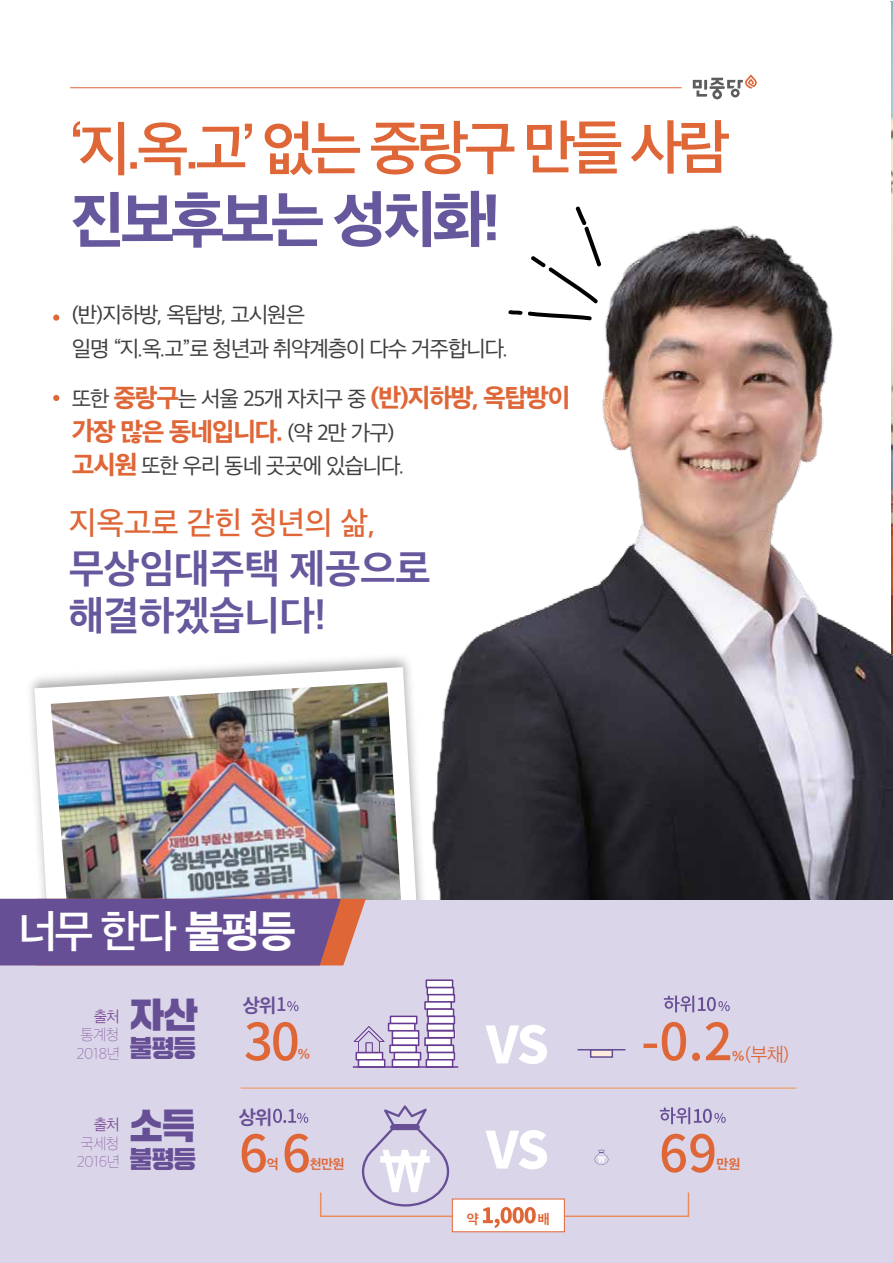
<style>
.page{position:relative;width:893px;height:1263px;background:#fff}
.page>*{position:absolute;margin:0;border:0;box-sizing:border-box;transform-origin:0 0}
.t1{font:59.1px "SD Gothic Neoa h Ex Bd";letter-spacing:-.08em;color:#67579d}
.t2{font:56.4px "SD Gothic Neoa f Sm";letter-spacing:-.08em;color:#df6637}
.t3{font:42.3px "SD Gothic Neoa f Sm";color:#fff}
.t4{font:38.55px/47.5px "SD Gothic Neoa g Bd";letter-spacing:-.01em;color:#67579d}
.t5{font:34.65px "SD Gd Gothic TTF";color:#674f96}
.t6{font:30.75px "SD Gothic Neoa e Md";letter-spacing:-.01em;color:#df6637}
.t7{font:24.6px/33.5px "SD Gothic Neoa h Ex Bd";letter-spacing:-.05em;color:#df6637}
.t8{font:23.55px "SD Gd Gothic TTF";letter-spacing:-.03em;color:#674f96}
.t9{font:21.15px/33.5px "SD Gothic Neoa d Rg";letter-spacing:-.05em;color:#413e3e}
.t10{font:18.6px "SD Gothic Neoa c Lt";color:#df6637}
.t11{font:18.6px "SD Gothic Neoa g Bd";color:#674f96}
.t12{font:14.85px/18.6px "SD Gothic Neoa a Th";letter-spacing:-.045em;color:#794996}
.t13{font:14.85px "SD Gothic Neoa c Lt";color:#794996}
.t14{font:13.05px "SD Gothic Neoa g Bd";color:#df6637}
.s1{font-family:"SD Gothic Neoa d Rg";font-size:21.15px;color:#413e3e}
.s2{font-family:"SD Gothic Neoa h Ex Bd";font-size:24.6px;color:#df6637}
.s3{font-family:"SD Gothic Neoa h Ex Bd"}
.s4{font-family:"SD Gothic Neoa g Bd";font-size:13.05px}
</style>
<div class="page">
<img style="left:890px;top:1px;width:3px;height:1262px">
<div style="left:0;top:2px;width:891px;height:920px;background:#fff"></div>
<img style="left:469px;top:169px;width:424px;height:892px">
<img style="left:0;top:644px;width:469px;height:256px">
<svg style="left:34px;top:667px;width:384px;height:233px"></svg>
<img style="left:51px;top:682px;width:352px;height:218px">
<hr style="left:70px;top:87px;width:612px;height:1px;background:#df6637">
<svg style="left:693px;top:74px;width:64px;height:25px"></svg>
<div style="left:0;top:900px;width:892px;height:363px;background:#dad5e8"></div>
<svg style="left:278px;top:997px;width:20px;height:14px"></svg>
<svg style="left:245px;top:1022px;width:52px;height:39px"></svg>
<svg style="left:485px;top:1025px;width:62px;height:39px"></svg>
<svg style="left:427px;top:1023px;width:27px;height:8px"></svg>
<div style="left:429px;top:1031px;width:26px;height:7px;background:#fff"></div>
<svg style="left:427px;top:987px;width:27px;height:7px"></svg>
<div style="left:427px;top:1030px;width:28px;height:8px;border:2px solid #663b91"></div>
<div style="left:427px;top:994px;width:28px;height:9px;background:#fff;border:2px solid #663b91"></div>
<div style="left:426px;top:979px;width:27px;height:9px;background:#fff;border:2px solid #663b91"></div>
<div style="left:424px;top:1037px;width:28px;height:9px;background:#fff;border:2px solid #663b91"></div>
<div style="left:424px;top:1001px;width:28px;height:9px;background:#fff;border:2px solid #663b91"></div>
<div style="left:427px;top:1044px;width:27px;height:9px;background:#fff;border:2px solid #663b91"></div>
<div style="left:427px;top:1008px;width:27px;height:9px;background:#fff;border:2px solid #663b91"></div>
<svg style="left:427px;top:1052px;width:28px;height:8px"></svg>
<div style="left:427px;top:1015px;width:28px;height:9px;background:#fff;border:2px solid #663b91"></div>
<div style="left:426px;top:1059px;width:27px;height:9px;background:#fff;border:2px solid #663b91"></div>
<div style="left:392px;top:1037px;width:27px;height:9px;background:#fff;border:2px solid #663b91"></div>
<div style="left:390px;top:1015px;width:27px;height:9px;background:#fff;border:2px solid #663b91"></div>
<div style="left:389px;top:1044px;width:28px;height:9px;background:#fff;border:2px solid #663b91"></div>
<div style="left:388px;top:1023px;width:26px;height:8px;background:#fff"></div>
<div style="left:388px;top:1023px;width:28px;height:8px;border:2px solid #663b91"></div>
<svg style="left:394px;top:1052px;width:27px;height:8px"></svg>
<div style="left:392px;top:1030px;width:27px;height:9px;background:#fff;border:2px solid #663b91"></div>
<div style="left:392px;top:1059px;width:27px;height:9px;background:#fff;border:2px solid #663b91"></div>
<svg style="left:356px;top:1053px;width:27px;height:7px"></svg>
<div style="left:358px;top:1059px;width:27px;height:9px;background:#fff;border:2px solid #663b91"></div>
<hr style="left:353px;top:1066px;width:105px;height:2px;background:#663b91">
<svg style="left:354px;top:1026px;width:30px;height:27px"></svg>
<svg style="left:664px;top:995px;width:66px;height:17px"></svg>
<svg style="left:643px;top:1022px;width:87px;height:39px"></svg>
<div style="left:590px;top:1049px;width:23px;height:9px;background:#feecdf;border:2px solid #674f96"></div>
<hr style="left:578px;top:1049px;width:47px;height:1px;background:#674f96">
<svg style="left:273px;top:1109px;width:35px;height:14px"></svg>
<svg style="left:242px;top:1134px;width:24px;height:39px"></svg>
<svg style="left:285px;top:1134px;width:24px;height:39px"></svg>
<svg style="left:362px;top:1105px;width:87px;height:101px"></svg>
<svg style="left:660px;top:1107px;width:66px;height:17px"></svg>
<svg style="left:662px;top:1134px;width:52px;height:39px"></svg>
<svg style="left:595px;top:1149px;width:13px;height:16px"></svg>
<svg style="left:485px;top:1130px;width:62px;height:39px"></svg>
<div style="left:320px;top:1192px;width:369px;height:25px;border:2px solid #e98d5c"></div>
<div style="left:452px;top:1199px;width:112px;height:33px;background:#fff"></div>
<svg style="left:483px;top:1207px;width:53px;height:21px"></svg>
<div style="left:452px;top:1199px;width:112px;height:33px;border:1px solid #df6637"></div>
<svg style="left:0;top:899px;width:366px;height:66px;background:#715391"></svg>
<hr style="left:241px;top:1087px;width:555px;height:2px;background:#eca980">
<div style="left:53px;top:314px;width:6px;height:7px;background:#df6637;border-radius:50%"></div>
<svg style="left:53px;top:395px;width:6px;height:6px"></svg>
<svg style="left:507px;top:205px;width:95px;height:116px"></svg>
<h2 class="t2" style="left:70px;top:120px;width:661px">‘지.옥.고’ 없는 중랑구 만들 사람</h2>
<h1 class="t1" style="left:70px;top:190px;width:432px">진보후보는 성치화!</h1>
<p class="t9" style="left:72px;top:298px;width:438px">(반)지하방, 옥탑방, 고시원은<br>일명 “지.옥.고”로 청년과 취약계층이 다수 거주합니다.</p>
<p class="t7" style="left:72px;top:381px;width:500px"><span class="s1">또한</span> 중랑구<span class="s1">는 서울 25개 자치구 중</span> (반)지하방, 옥탑방이 가장 많은 동네입니다. <span class="s1">(약 2만 가구)</span></p>
<p class="t9" style="left:72px;top:449px;width:334px"><span class="s2">고시원</span> 또한 우리 동네 곳곳에 있습니다.</p>
<h3 class="t6" style="left:69px;top:508px;width:308px">지옥고로 갇힌 청년의 삶,</h3>
<h3 class="t4" style="left:69px;top:544px;width:363px">무상임대주택 제공으로 해결하겠습니다!</h3>
<h3 class="t3" style="left:19px;top:910px;width:279px">너무 한다 <span class="s3">불평등</span></h3>
<p class="t13" style="left:94px;top:1009px;width:27px">출처</p>
<p class="t12" style="left:76px;top:1025px;width:45px">통계청<br>2018년</p>
<h3 class="t5" style="left:129px;top:997px;width:69px">자산</h3>
<p class="t8" style="left:129px;top:1036px;width:69px">불평등</p>
<p class="t13" style="left:94px;top:1117px;width:27px">출처</p>
<p class="t12" style="left:76px;top:1134px;width:45px">국세청<br>2016년</p>
<h3 class="t5" style="left:129px;top:1108px;width:68px">소득</h3>
<p class="t8" style="left:129px;top:1147px;width:69px">불평등</p>
<p class="t11" style="left:243px;top:996px;width:35px">상위</p>
<p class="t14" style="left:298px;top:1048px;width:14px">%</p>
<p class="t10" style="left:732px;top:1045px;width:58px"><span class="s4">%</span>(부채)</p>
<p class="t11" style="left:239px;top:1108px;width:35px">상위</p>
<p class="t14" style="left:267px;top:1158px;width:14px">억</p>
<p class="t14" style="left:310px;top:1158px;width:36px">천만원</p>
<p class="t14" style="left:716px;top:1158px;width:26px">만원</p>
<p class="t14" style="left:467px;top:1213px;width:14px">약</p>
<p class="t14" style="left:538px;top:1213px;width:14px">배</p>
</div>
